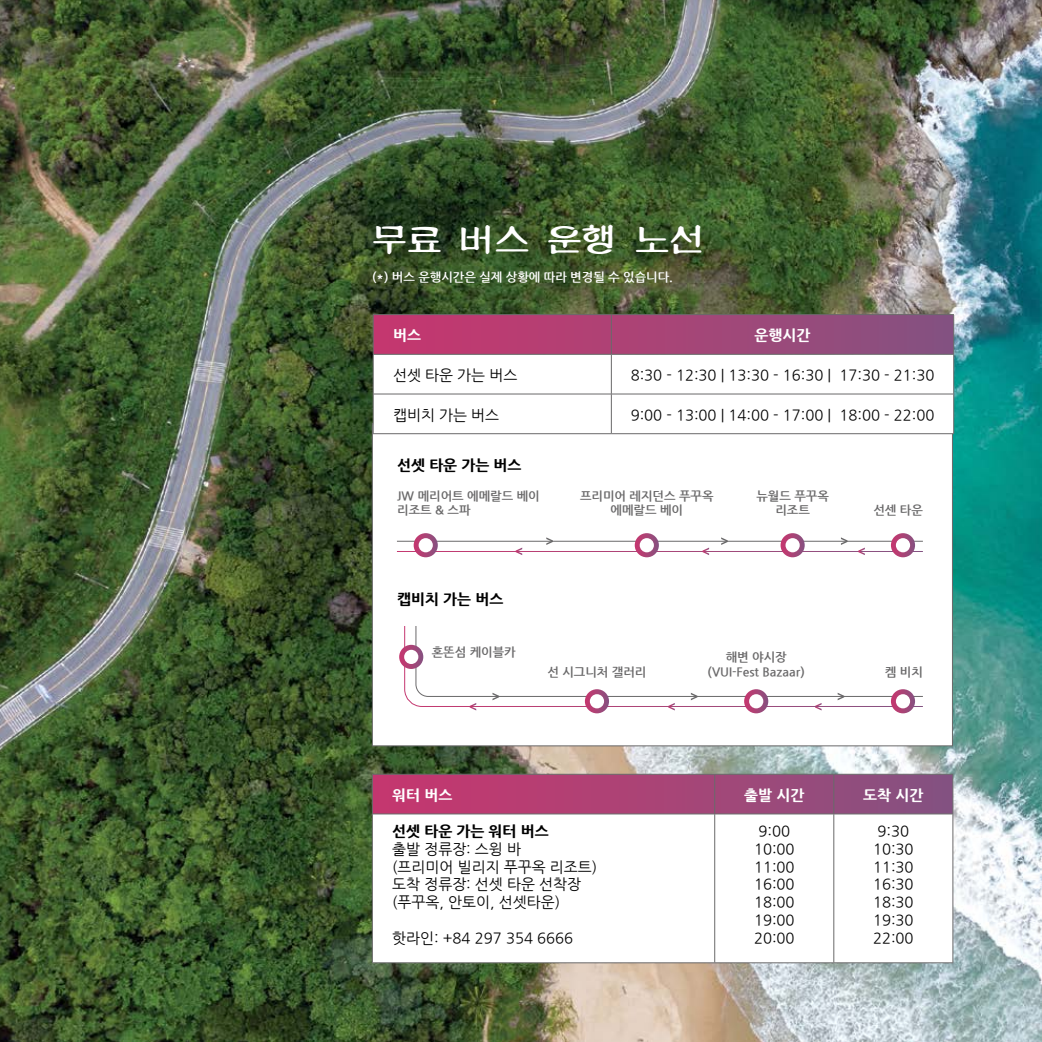
<style>
.page{position:relative;width:1042px;height:1042px;background:#fff}
.page>*{position:absolute;margin:0;border:0;box-sizing:border-box;transform-origin:0 0}
.t1{font:35px "MD Art";color:#fff}
.t2{font:14.88px/17.8px "Nanum Gothic";color:#000;text-align:center}
.t3{font:800 14.88px "Nanum Gothic";color:#000}
.t4{font:800 14.88px "Nanum Gothic";color:#fff}
.t5{font:700 12.25px/14.7px "Nanum Gothic";color:#6a696a;text-align:center}
.t6{font:700 12.25px "Nanum Gothic";color:#fff}
</style>
<div class="page">
<img style="left:0;top:0;width:1042px;height:1042px">
<svg style="left:373px;top:775px;width:579px;height:38px;background:#a64476"></svg>
<svg style="left:373px;top:814px;width:579px;height:148px"></svg>
<hr style="left:372px;top:774px;width:343px;height:1px;background:#6a696a">
<hr style="left:372px;top:774px;width:1px;height:40px;background:#6a696a">
<hr style="left:715px;top:774px;width:119px;height:1px;background:#6a696a">
<hr style="left:714px;top:774px;width:1px;height:40px;background:#6a696a">
<hr style="left:834px;top:774px;width:119px;height:1px;background:#6a696a">
<hr style="left:833px;top:774px;width:1px;height:40px;background:#6a696a">
<hr style="left:952px;top:774px;width:1px;height:40px;background:#6a696a">
<hr style="left:372px;top:813px;width:343px;height:1px;background:#6a696a">
<hr style="left:372px;top:814px;width:1px;height:148px;background:#6a696a">
<hr style="left:715px;top:813px;width:119px;height:1px;background:#6a696a">
<hr style="left:714px;top:814px;width:1px;height:148px;background:#6a696a">
<hr style="left:834px;top:813px;width:119px;height:1px;background:#6a696a">
<hr style="left:833px;top:814px;width:1px;height:148px;background:#6a696a">
<hr style="left:952px;top:814px;width:1px;height:148px;background:#6a696a">
<hr style="left:372px;top:962px;width:343px;height:1px;background:#6a696a">
<hr style="left:715px;top:962px;width:119px;height:1px;background:#6a696a">
<hr style="left:834px;top:962px;width:119px;height:1px;background:#6a696a">
<div style="left:372px;top:423px;width:580px;height:323px;background:#fff;border:1px solid #6a696a"></div>
<svg style="left:585px;top:689px;width:24px;height:24px"></svg>
<svg style="left:399px;top:645px;width:24px;height:24px"></svg>
<svg style="left:744px;top:689px;width:24px;height:24px"></svg>
<svg style="left:891px;top:689px;width:24px;height:24px"></svg>
<svg style="left:404px;top:626px;width:519px;height:84px"></svg>
<hr style="left:397px;top:541px;width:526px;height:1px;background:#6a696a">
<svg style="left:414px;top:533px;width:24px;height:24px"></svg>
<div style="left:419px;top:538px;width:14px;height:14px;background:#fff;border-radius:50%"></div>
<svg style="left:635px;top:533px;width:24px;height:24px"></svg>
<div style="left:640px;top:538px;width:14px;height:14px;background:#fff;border-radius:50%"></div>
<svg style="left:891px;top:533px;width:24px;height:24px"></svg>
<div style="left:896px;top:538px;width:14px;height:14px;background:#fff;border-radius:50%"></div>
<svg style="left:780px;top:533px;width:25px;height:24px"></svg>
<div style="left:785px;top:538px;width:15px;height:14px;background:#fff;border-radius:50%"></div>
<svg style="left:546px;top:537px;width:7px;height:8px"></svg>
<svg style="left:721px;top:537px;width:7px;height:8px"></svg>
<svg style="left:841px;top:537px;width:6px;height:8px"></svg>
<svg style="left:516px;top:547px;width:6px;height:8px"></svg>
<svg style="left:702px;top:547px;width:7px;height:8px"></svg>
<svg style="left:858px;top:547px;width:7px;height:8px"></svg>
<svg style="left:374px;top:315px;width:579px;height:39px;background:#a64476"></svg>
<svg style="left:374px;top:355px;width:579px;height:78px"></svg>
<hr style="left:373px;top:314px;width:238px;height:1px;background:#6a696a">
<hr style="left:373px;top:315px;width:1px;height:39px;background:#6a696a">
<hr style="left:611px;top:314px;width:343px;height:1px;background:#6a696a">
<hr style="left:611px;top:315px;width:1px;height:39px;background:#6a696a">
<hr style="left:953px;top:315px;width:1px;height:39px;background:#6a696a">
<hr style="left:373px;top:354px;width:238px;height:1px;background:#6a696a">
<hr style="left:373px;top:354px;width:1px;height:40px;background:#6a696a">
<hr style="left:611px;top:354px;width:343px;height:1px;background:#6a696a">
<hr style="left:611px;top:354px;width:1px;height:40px;background:#6a696a">
<hr style="left:953px;top:354px;width:1px;height:40px;background:#6a696a">
<hr style="left:373px;top:394px;width:238px;height:1px;background:#6a696a">
<hr style="left:373px;top:394px;width:1px;height:39px;background:#6a696a">
<hr style="left:611px;top:394px;width:343px;height:1px;background:#6a696a">
<hr style="left:611px;top:394px;width:1px;height:39px;background:#6a696a">
<hr style="left:953px;top:394px;width:1px;height:39px;background:#6a696a">
<hr style="left:373px;top:433px;width:238px;height:1px;background:#6a696a">
<hr style="left:611px;top:433px;width:343px;height:1px;background:#6a696a">
<h1 class="t1" style="left:372px;top:222px;width:334px">무료 버스 운행 노선</h1>
<p class="t6" style="left:372px;top:271px;width:302px">(*) 버스 운행시간은 실제 상황에 따라 변경될 수 있습니다.</p>
<p class="t4" style="left:393px;top:328px;width:29px">버스</p>
<p class="t4" style="left:754px;top:328px;width:57px">운행시간</p>
<p class="t2" style="left:393px;top:367px;width:126px">선셋 타운 가는 버스</p>
<p class="t2" style="left:631px;top:367px;width:305px">8:30 - 12:30 | 13:30 - 16:30 | 17:30 - 21:30</p>
<p class="t2" style="left:393px;top:406px;width:108px">캡비치 가는 버스</p>
<p class="t2" style="left:631px;top:406px;width:305px">9:00 - 13:00 | 14:00 - 17:00 | 18:00 - 22:00</p>
<p class="t3" style="left:397px;top:457px;width:126px">선셋 타운 가는 버스</p>
<p class="t5" style="left:397px;top:488px;width:144px;text-align:left">JW 메리어트 에메랄드 베이 리조트 &amp; 스파</p>
<p class="t5" style="left:580px;top:488px;width:135px">프리미어 레지던스 푸꾸옥 에메랄드 베이</p>
<p class="t5" style="left:756px;top:488px;width:74px">뉴월드 푸꾸옥 리조트</p>
<p class="t3" style="left:397px;top:591px;width:108px">캡비치 가는 버스</p>
<p class="t5" style="left:432px;top:645px;width:86px">혼똔섬 케이블카</p>
<p class="t5" style="left:726px;top:650px;width:63px">해변 야시장</p>
<p class="t5" style="left:547px;top:665px;width:100px">선 시그니처 갤러리</p>
<p class="t5" style="left:707px;top:665px;width:99px">(VUI-Fest Bazaar)</p>
<p class="t5" style="left:873px;top:503px;width:51px">선센 타운</p>
<p class="t5" style="left:885px;top:665px;width:39px">켐 비치</p>
<p class="t4" style="left:392px;top:787px;width:62px">워터 버스</p>
<p class="t4" style="left:744px;top:787px;width:62px">출발 시간</p>
<p class="t4" style="left:863px;top:787px;width:62px">도착 시간</p>
<p class="t3" style="left:392px;top:823px;width:158px">선셋 타운 가는 워터 버스</p>
<p class="t2" style="left:392px;top:840px;width:207px;text-align:left">출발 정류장: 스윙 바<br>(프리미어 빌리지 푸꾸옥 리조트) 도착 정류장: 선셋 타운 선착장 (푸꾸옥, 안토이, 선셋타운)</p>
<p class="t2" style="left:392px;top:929px;width:183px">핫라인: +84 297 354 6666</p>
<p class="t2" style="left:754px;top:822px;width:42px">9:00<br>10:00<br>11:00<br>16:00<br>18:00<br>19:00<br>20:00</p>
<p class="t2" style="left:873px;top:822px;width:42px">9:30<br>10:30<br>11:30<br>16:30<br>18:30<br>19:30<br>22:00</p>
</div>
